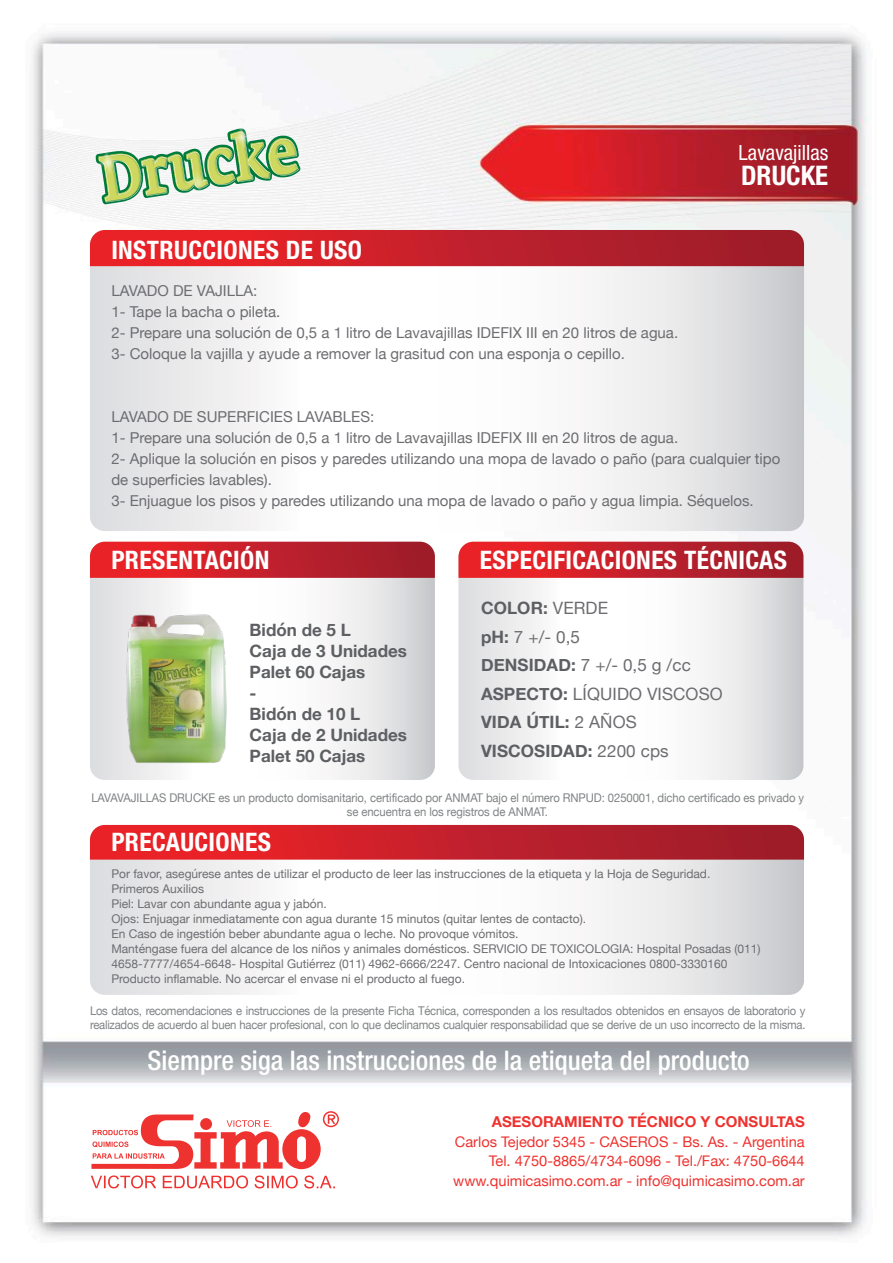
<style>
.page{position:relative;width:893px;height:1263px;background:#fff}
.page>*{position:absolute;margin:0;border:0;box-sizing:border-box;transform-origin:0 0}
.t1{font:500 condensed 27px "Helvetica Neue LT Std";color:#fff}
.t2{font:700 condensed 27px "Helvetica Neue LT Std";color:#fff}
.t3{font:700 condensed 25.5px "Helvetica Neue LT Std";letter-spacing:.015em;color:#fff}
.t4{font:condensed 21px "Helvetica Neue LT Std";color:#fff}
.t5{font:17.1px/28.5px "Helvetica Neue";letter-spacing:.005em;color:#6d6d71}
.t6{font:700 17.1px/21px "Helvetica Neue";color:#5d5f62}
.t7{font:15px/21px "Helvetica Neue";color:#6d6d71}
.t8{font:700 15px "Helvetica Neue";color:#ee322f}
.t9{font:14.7px/19.8px "Helvetica Neue";color:#ee322f;text-align:right}
.t10{font:12px/15px "Helvetica Neue";color:#6d6d71}
.t11{font:12px/13.5px "Helvetica Neue";letter-spacing:-.02em;color:#7f8284;scale:.94 1}
.s1{font-weight:700;color:#5d5f62}
</style>
<div class="page">
<img style="left:32px;top:33px;width:836px;height:1205px">
<svg style="left:90px;top:266px;width:714px;height:265px"></svg>
<svg style="left:90px;top:230px;width:714px;height:36px;background:#c6202a"></svg>
<svg style="left:90px;top:860px;width:714px;height:135px"></svg>
<svg style="left:90px;top:825px;width:714px;height:35px;background:#c6232c"></svg>
<svg style="left:90px;top:578px;width:345px;height:202px"></svg>
<svg style="left:90px;top:542px;width:345px;height:36px;background:#c6222b"></svg>
<svg style="left:458px;top:578px;width:345px;height:202px"></svg>
<svg style="left:458px;top:542px;width:345px;height:36px;background:#c6232c"></svg>
<svg style="left:91px;top:1110px;width:248px;height:78px"></svg>
<img style="left:108px;top:601px;width:138px;height:173px">
<svg style="left:96px;top:128px;width:205px;height:76px"></svg>
<img style="left:95px;top:149px;width:26px;height:28px">
<img style="left:230px;top:123px;width:26px;height:28px">
<img style="left:185px;top:169px;width:26px;height:28px">
<h2 class="t3" style="left:111px;top:235px;width:252px">INSTRUCCIONES DE USO</h2>
<p class="t7" style="left:111px;top:281px;width:568px">LAVADO DE VAJILLA:<br>1- Tape la bacha o pileta.<br>2- Prepare una solución de 0,5 a 1 litro de Lavavajillas IDEFIX III en 20 litros de agua.<br>3- Coloque la vajilla y ayude a remover la grasitud con una esponja o cepillo.</p>
<h3 class="t4" style="left:738px;top:140px;width:91px">Lavavajillas</h3>
<h1 class="t2" style="left:741px;top:159px;width:89px">DRUCKE</h1>
<p class="t7" style="left:111px;top:407px;width:671px">LAVADO DE SUPERFICIES LAVABLES:<br>1- Prepare una solución de 0,5 a 1 litro de Lavavajillas IDEFIX III en 20 litros de agua.<br>2- Aplique la solución en pisos y paredes utilizando una mopa de lavado o paño (para cualquier tipo de superficies lavables).<br>3- Enjuague los pisos y paredes utilizando una mopa de lavado o paño y agua limpia. Séquelos.</p>
<h2 class="t3" style="left:111px;top:545px;width:160px">PRESENTACIÓN</h2>
<h2 class="t3" style="left:480px;top:545px;width:309px">ESPECIFICACIONES TÉCNICAS</h2>
<h3 class="t6" style="left:250px;top:619px;width:159px">Bidón de 5 L<br>Caja de 3 Unidades<br>Palet 60 Cajas<br>-<br>Bidón de 10 L<br>Caja de 2 Unidades<br>Palet 50 Cajas</h3>
<h3 class="t5" style="left:481px;top:595px;width:243px"><span class="s1">COLOR:</span> VERDE<br><span class="s1">pH:</span> 7 +/- 0,5<br><span class="s1">DENSIDAD:</span> 7 +/- 0,5 g /cc<br><span class="s1">ASPECTO:</span> LÍQUIDO VISCOSO<br><span class="s1">VIDA ÚTIL:</span> 2 AÑOS<br><span class="s1">VISCOSIDAD:</span> 2200 cps</h3>
<p class="t11" style="left:91px;top:792px;width:760px;text-align:center">LAVAVAJILLAS DRUCKE es un producto domisanitario, certificado por ANMAT bajo el número RNPUD: 0250001, dicho certificado es privado y se encuentra en los registros de ANMAT.</p>
<h2 class="t3" style="left:111px;top:826px;width:161px">PRECAUCIONES</h2>
<p class="t10" style="left:111px;top:866px;width:651px">Por favor, asegúrese antes de utilizar el producto de leer las instrucciones de la etiqueta y la Hoja de Seguridad.<br>Primeros Auxilios<br>Piel: Lavar con abundante agua y jabón.<br>Ojos: Enjuagar inmediatamente con agua durante 15 minutos (quitar lentes de contacto).<br>En Caso de ingestión beber abundante agua o leche. No provoque vómitos.<br>Manténgase fuera del alcance de los niños y animales domésticos. SERVICIO DE TOXICOLOGIA: Hospital Posadas (011)<br>4658-7777/4654-6648- Hospital Gutiérrez (011) 4962-6666/2247. Centro nacional de Intoxicaciones 0800-3330160<br>Producto inflamable. No acercar el envase ni el producto al fuego.</p>
<p class="t11" style="left:90px;top:1005px;width:763px">Los datos, recomendaciones e instrucciones de la presente Ficha Técnica, corresponden a los resultados obtenidos en ensayos de laboratorio y realizados de acuerdo al buen hacer profesional, con lo que declinamos cualquier responsabilidad que se derive de un uso incorrecto de la misma.</p>
<h1 class="t1" style="left:148px;top:1045px;width:604px">Siempre siga las instrucciones de la etiqueta del producto</h1>
<p class="t8" style="left:492px;top:1109px;width:314px">ASESORAMIENTO TÉCNICO Y CONSULTAS</p>
<p class="t9" style="left:453px;top:1132px;width:353px">Carlos Tejedor 5345 - CASEROS - Bs. As. - Argentina<br>Tel. 4750-8865/4734-6096 - Tel./Fax: 4750-6644 www.quimicasimo.com.ar - info@quimicasimo.com.ar</p>
</div>
